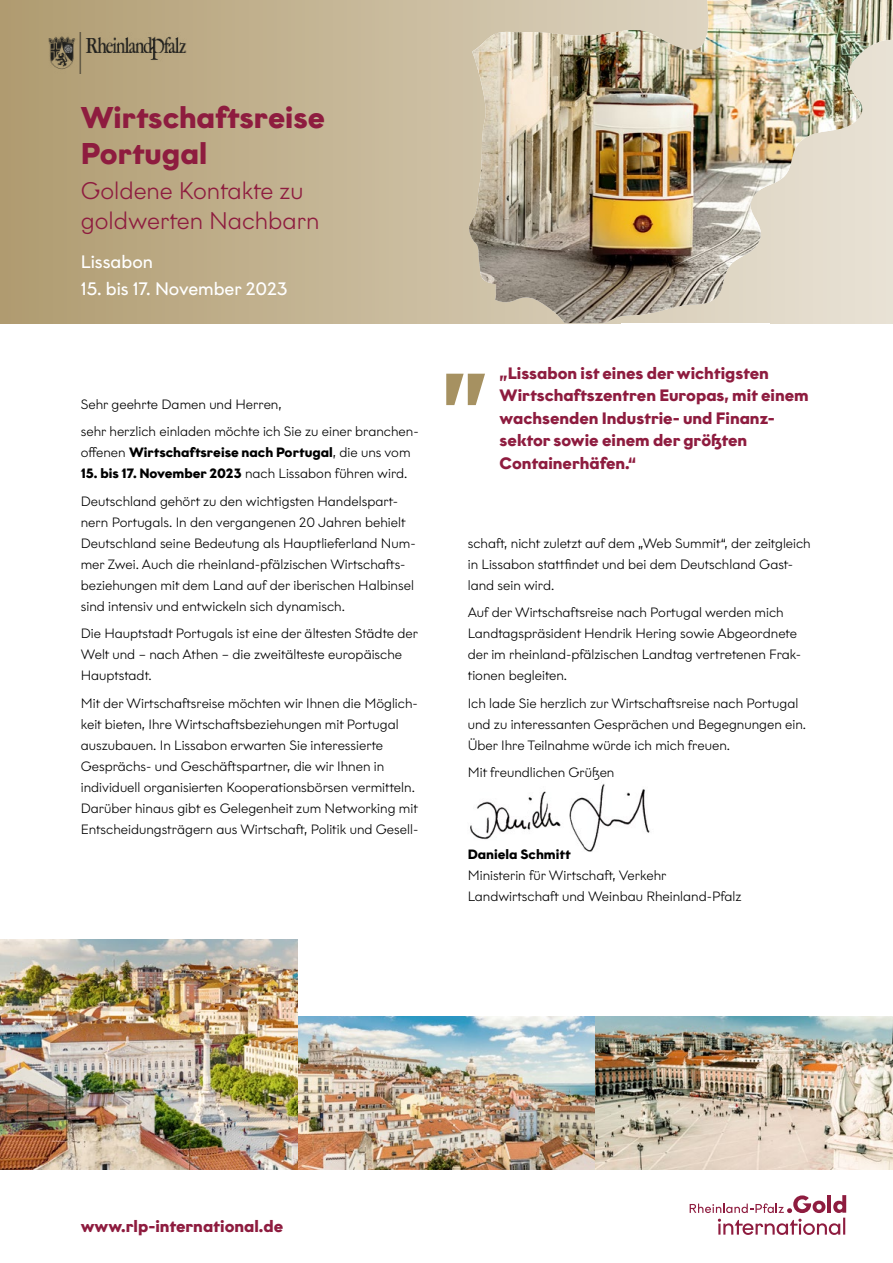
<style>
.page{position:relative;width:893px;height:1263px;background:#fff}
.page>*{position:absolute;margin:0;border:0;box-sizing:border-box;transform-origin:0 0}
.t1{font:700 96px "Graphit";color:#a69161}
.t2{font:700 30px/36px "Graphit";color:#8e1c3f}
.t3{font:300 24px/30px "Graphit";color:#8e1c3f}
.t4{font:18px "Graphit";color:#fff}
.t5{font:700 16.5px/22.5px "Graphit";color:#8e1c3f}
.t6{font:300 13.5px/21px "Graphit";color:#000}
.t7{font:700 13.5px "Graphit";color:#000}
.s1{font-weight:300}
.s2{font-weight:700}
</style>
<div class="page">
<img style="left:470px;top:784px;width:180px;height:68px">
<svg style="left:690px;top:1195px;width:156px;height:40px"></svg>
<svg style="left:0;top:0;width:468px;height:323px;background:#bead89"></svg>
<img style="left:49px;top:32px;width:138px;height:42px">
<img style="left:468px;top:0;width:425px;height:323px">
<img style="left:298px;top:1016px;width:595px;height:153px">
<img style="left:0;top:940px;width:298px;height:229px">
<h2 class="t2" style="left:81px;top:99px;width:246px">Wirtschaftsreise<br>Portugal</h2>
<h3 class="t3" style="left:81px;top:175px;width:240px">Goldene Kontakte zu goldwerten Nachbarn</h3>
<h3 class="t4" style="left:81px;top:251px;width:74px">Lissabon</h3>
<h3 class="t4" style="left:81px;top:278px;width:208px">15. bis 17. November 2023</h3>
<p class="t6" style="left:81px;top:390px;width:339px;line-height:27.5px">Sehr geehrte Damen und Herren,<br>sehr herzlich einladen möchte ich Sie zu einer branchen-</p>
<p class="t7" style="left:81px;top:444px;width:331px"><span class="s1">offenen</span> Wirtschaftsreise nach Portugal<span class="s1">, die uns vom</span></p>
<p class="t6" style="left:81px;top:460px;width:328px;line-height:27.5px"><span class="s2">15. bis 17. November 2023</span> nach Lissabon führen wird.<br>Deutschland gehört zu den wichtigsten Handelspart-</p>
<p class="t6" style="left:81px;top:511px;width:336px">nern Portugals. In den vergangenen 20 Jahren behielt Deutschland seine Bedeutung als Hauptlieferland Num&shy;mer Zwei. Auch die rheinland-pfälzischen Wirtschafts&shy;beziehungen mit dem Land auf der iberischen Halbinsel sind intensiv und entwickeln sich dynamisch.</p>
<p class="t6" style="left:81px;top:623px;width:339px">Die Hauptstadt Portugals ist eine der ältesten Städte der<br>Welt und – nach Athen – die zweitälteste europäische<br>Hauptstadt.</p>
<p class="t6" style="left:81px;top:692px;width:339px">Mit der Wirtschaftsreise möchten wir Ihnen die Möglich&shy;keit bieten, Ihre Wirtschaftsbeziehungen mit Portugal auszubauen. In Lissabon erwarten Sie interessierte Gesprächs- und Geschäftspartner, die wir Ihnen in individuell organisierten Kooperationsbörsen vermitteln.<br>Darüber hinaus gibt es Gelegenheit zum Networking mit Entscheidungsträgern aus Wirtschaft, Politik und Gesell-</p>
<h1 class="t1" style="left:441px;top:300px;width:49px">„</h1>
<p class="t5" style="left:500px;top:361px;width:311px">„Lissabon ist eines der wichtigsten<br>Wirtschaftszentren Europas, mit einem wachsenden Industrie- und Finanz&shy;sektor sowie einem der größten<br>Containerhäfen.“</p>
<p class="t6" style="left:468px;top:532px;width:345px">schaft, nicht zuletzt auf dem „Web Summit“, der zeitgleich in Lissabon stattfindet und bei dem Deutschland Gast&shy;land sein wird.</p>
<p class="t6" style="left:468px;top:602px;width:335px">Auf der Wirtschaftsreise nach Portugal werden mich Landtagspräsident Hendrik Hering sowie Abgeordnete der im rheinland-pfälzischen Landtag vertretenen Frak&shy;tionen begleiten.</p>
<p class="t6" style="left:468px;top:692px;width:340px">Ich lade Sie herzlich zur Wirtschaftsreise nach Portugal und zu interessanten Gesprächen und Begegnungen ein.<br>Über Ihre Teilnahme würde ich mich freuen.</p>
<p class="t6" style="left:468px;top:761px;width:148px">Mit freundlichen Grüßen</p>
<p class="t7" style="left:468px;top:846px;width:105px">Daniela Schmitt</p>
<p class="t6" style="left:468px;top:865px;width:275px">Ministerin für Wirtschaft, Verkehr<br>Landwirtschaft und Weinbau Rheinland-Pfalz</p>
<p class="t5" style="left:81px;top:1214px;width:204px">www.rlp-international.de</p>
</div>
